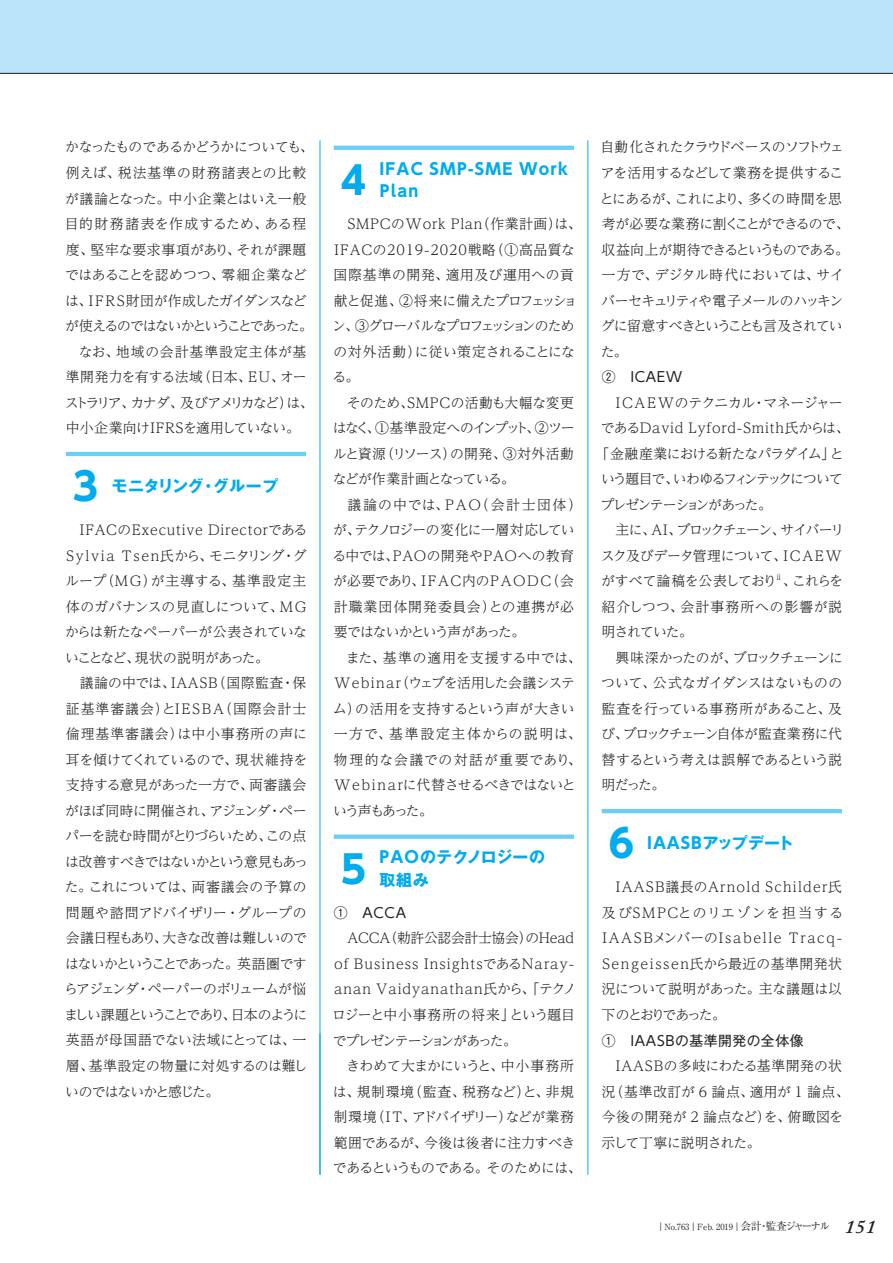
<style>
.page{position:relative;width:893px;height:1263px;background:#fff}
.page>*{position:absolute;margin:0;border:0;box-sizing:border-box;transform-origin:0 0}
.t1{font:700 38.25px "UD Shin Go Pr 6 N";color:#00aced}
.t2{font:700 15.9px "Gothic MB101 Pro";color:#00aced}
.t3{font:700 15.9px "UD Shin Go Pr 6 N";letter-spacing:.075em;color:#00aced}
.t4{font:300 13.8px/25.5px "UD Reimin Pr 6 N";letter-spacing:-.02em;color:#231f20;text-align:justify}
.t5{font:300 13.8px/25.5px "UD Reimin Pr 6 N";letter-spacing:.035em;color:#231f20}
.t6{font:300 13.8px/25.5px "UD Reimin Pr 6 N";letter-spacing:-.045em;color:#231f20}
.t7{font:300 13.8px/25.5px "UD Reimin Pr 6 N";letter-spacing:.04em;color:#231f20}
.t8{font:300 13.8px/25.5px "UD Reimin Pr 6 N";letter-spacing:.02em;color:#231f20}
.t9{font:300 13.8px "UD Reimin Pr 6 N";color:#231f20}
.t10{font:300 13.8px "UD Reimin Pr 6 N";letter-spacing:-.115em;color:#231f20}
.t11{font:300 13.8px "UD Reimin Pr 6 N";letter-spacing:.07em;color:#231f20}
.t12{font:300 13.8px "UD Reimin Pr 6 N";letter-spacing:.05em;color:#231f20}
.t13{font:300 13.8px "UD Reimin Pr 6 N";letter-spacing:-.13em;color:#231f20}
.t14{font:300 13.8px "UD Reimin Pr 6 N";letter-spacing:-.085em;color:#231f20}
.t15{font:300 13.8px "UD Reimin Pr 6 N";letter-spacing:-.1em;color:#231f20}
.t16{font:300 13.8px "UD Reimin Pr 6 N";letter-spacing:-.11em;color:#231f20}
.t17{font:300 13.8px "UD Reimin Pr 6 N";letter-spacing:-.05em;color:#231f20}
.t18{font:300 13.8px "UD Reimin Pr 6 N";letter-spacing:-.04em;color:#231f20}
.t19{font:300 13.8px "UD Reimin Pr 6 N";letter-spacing:.015em;color:#231f20}
.t20{font:13.8px "Gothic MB101 Pro";letter-spacing:.035em;color:#231f20}
.t21{font:13.8px "UD Shin Go Pr 6 N";letter-spacing:.05em;color:#231f20}
.t22{font:8.55px "Ryumin Pr 6 N";color:#231f20}
.t23{font:300 8.1px "UD Reimin Pr 6 N";color:#231f20}
.s1{font-family:"UD Shin Go Pr 6 N"}
.s2{font-family:"Gothic MB101 Pro"}
.s3{font-size:10.65px}
.s4{font-family:"Adobe Caslon Pro";font-weight:600;font-style:italic;font-size:19.2px}
</style>
<div class="page">
<div style="left:0;top:0;width:893px;height:73px;background:#b9e4f9"></div>
<hr style="left:0;top:73px;width:893px;height:1px;background:#231f20">
<hr style="left:66px;top:452px;width:240px;height:4px;background:#6bcef5">
<svg style="left:334px;top:146px;width:240px;height:4px"></svg>
<div style="left:334px;top:834px;width:240px;height:5px;background:#6bcef5"></div>
<hr style="left:602px;top:809px;width:240px;height:4px;background:#6bcef5">
<hr style="left:320px;top:140px;width:1px;height:1035px;background:#00aced">
<hr style="left:588px;top:140px;width:1px;height:1035px;background:#00aced">
<p class="t17" style="left:65px;top:136px;width:250px">かなったものであるかどうかについても、</p>
<p class="t11" style="left:66px;top:162px;width:242px">例えば、税法基準の財務諸表との比較</p>
<p class="t4" style="left:65px;top:185px;width:242px">が議論となった。中小企業とはいえ一般</p>
<p class="t5" style="left:65px;top:211px;width:243px">目的財務諸表を作成するため、ある程</p>
<p class="t19" style="left:66px;top:238px;width:242px">度、堅牢な要求事項があり、それが課題</p>
<p class="t9" style="left:65px;top:264px;width:243px">ではあることを認めつつ、零細企業など</p>
<p class="t14" style="left:65px;top:289px;width:243px">は、I F R S財団が作成したガイダンスなど</p>
<p class="t10" style="left:65px;top:315px;width:249px">が使えるのではないかということであった。</p>
<p class="t11" style="left:79px;top:340px;width:229px">なお、地域の会計基準設定主体が基</p>
<p class="t4" style="left:66px;top:364px;width:242px">準開発力を有する法域（日本、EU、オー</p>
<p class="t13" style="left:65px;top:391px;width:250px">ストラリア、カナダ、及びアメリカなど）は、</p>
<p class="t9" style="left:66px;top:417px;width:236px">中小企業向けIFRSを適用していない。</p>
<h1 class="t1" style="left:73px;top:455px;width:27px">3</h1>
<p class="t2" style="left:111px;top:473px;width:168px">モニタリング・グループ</p>
<p class="t4" style="left:65px;top:517px;width:244px;text-indent:15px">IFACのExecutive DirectorであるSylvia Tsen氏から、モニタリング・グループ（MG）が主導する、基準設定主体のガバナンスの見直しについて、MGからは新たなペーパーが公表されていないことなど、現状の説明があった。</p>
<p class="t4" style="left:64px;top:670px;width:246px;text-align:left;text-indent:16px">議論の中では、IAASB（国際監査・保証基準審議会）とIESBA（国際会計士倫理基準審議会）は中小事務所の声に耳を傾けてくれているので、現状維持を支持する意見があった一方で、両審議会がほぼ同時に開催され、アジェンダ・ペーパーを読む時間がとりづらいため、この点は改善すべきではないかという意見もあった。これについては、両審議会の予算の問題や諮問アドバイザリー・グループの会議日程もあり、大きな改善は難しいのではないかということであった。英語圏ですらアジェンダ・ペーパーのボリュームが悩ましい課題ということであり、日本のように英語が母国語でない法域にとっては、一層、基準設定の物量に対処するのは難しいのではないかと感じた。</p>
<p class="t3" style="left:379px;top:156px;width:190px">IFAC SMP-SME Work</p>
<h1 class="t1" style="left:341px;top:149px;width:27px">4</h1>
<p class="t3" style="left:380px;top:178px;width:40px">Plan</p>
<p class="t5" style="left:332px;top:211px;width:251px;text-indent:15px">SMPCのWork Plan（作業計画）は、<br>IFACの2019-2020戦略（①高品質な国際基準の開発、適用及び運用への貢献と促進、②将来に備えたプロフェッション、③グローバルなプロフェッションのための対外活動）に従い策定されることになる。</p>
<p class="t4" style="left:333px;top:389px;width:243px;text-indent:14px">そのため、SMPCの活動も大幅な変更はなく、①基準設定へのインプット、②ツールと資源（リソース）の開発、③対外活動などが作業計画となっている。</p>
<p class="t5" style="left:333px;top:491px;width:251px;text-indent:15px">議論の中では、PAO（会計士団体）が、テクノロジーの変化に一層対応している中では、PAOの開発やPAOへの教育が必要であり、IFAC内のPAODC（会計職業団体開発委員会）との連携が必要ではないかという声があった。</p>
<p class="t7" style="left:333px;top:644px;width:250px;text-indent:13px">また、基準の適用を支援する中では、<br>Webinar（ウェブを活用した会議システム）の活用を支持するという声が大きい一方で、基準設定主体からの説明は、物理的な会議での対話が重要であり、<br>Webinarに代替させるべきではないという声もあった。</p>
<p class="t2" style="left:379px;top:844px;width:167px"><span class="s1">PAO</span>のテクノロジーの</p>
<h1 class="t1" style="left:341px;top:838px;width:27px">5</h1>
<p class="t2" style="left:379px;top:866px;width:51px">取組み</p>
<p class="t21" style="left:334px;top:901px;width:74px"><span class="s2">①　</span>ACCA</p>
<p class="t4" style="left:332px;top:925px;width:246px;text-align:left;text-indent:15px">ACCA（勅許公認会計士協会）のHead of Business InsightsであるNaray&shy;anan Vaidyanathan氏から、「テクノロジーと中小事務所の将来」という題目でプレゼンテーションがあった。</p>
<p class="t4" style="left:333px;top:1052px;width:250px;text-align:center">きわめて大まかにいうと、中小事務所<br>は、規制環境（監査、税務など）と、非規制環境（I T、アドバイザリー）などが業務範囲であるが、今後は後者に注力すべきであるというものである。そのためには、</p>
<p class="t6" style="left:600px;top:134px;width:251px">自動化されたクラウドベースのソフトウェアを活用するなどして業務を提供することにあるが、これにより、多くの時間を思考が必要な業務に割くことができるので、収益向上が期待できるというものである。一方で、デジタル時代においては、サイバーセキュリティや電子メールのハッキングに留意すべきということも言及されていた。</p>
<p class="t21" style="left:602px;top:366px;width:82px"><span class="s2">②　</span>ICAEW</p>
<p class="t4" style="left:615px;top:389px;width:229px">ICAEWのテクニカル・マネージャー</p>
<p class="t12" style="left:601px;top:417px;width:250px">であるDavid Lyford-Smith氏からは、</p>
<p class="t18" style="left:596px;top:442px;width:249px">「金融産業における新たなパラダイム」と</p>
<p class="t15" style="left:601px;top:468px;width:243px">いう題目で、いわゆるフィンテックについて</p>
<p class="t10" style="left:601px;top:493px;width:173px">プレゼンテーションがあった。</p>
<p class="t16" style="left:615px;top:519px;width:230px">主に、AI、ブロックチェーン、サイバーリ</p>
<p class="t4" style="left:601px;top:542px;width:243px">スク及びデータ管理について、ICAEW</p>
<p class="t4" style="left:601px;top:568px;width:177px">がすべて論稿を公表しており</p>
<p class="t23" style="left:775px;top:570px;width:10px">ⅱ</p>
<p class="t4" style="left:601px;top:568px;width:243px;text-indent:181px">、これらを紹介しつつ、会計事務所への影響が説明されていた。</p>
<p class="t4" style="left:601px;top:644px;width:243px;text-indent:14px">興味深かったのが、ブロックチェーンについて、公式なガイダンスはないものの監査を行っている事務所があること、及び、ブロックチェーン自体が監査業務に代替するという考えは誤解であるという説明だった。</p>
<h1 class="t1" style="left:609px;top:812px;width:27px">6</h1>
<p class="t2" style="left:647px;top:830px;width:148px"><span class="s1">IAASB</span>アップデート</p>
<p class="t4" style="left:602px;top:874px;width:243px;text-indent:14px">IAASB議長のArnold Schilder氏及びSMPCとのリエゾンを担当するIAASBメンバーのIsabelle Tracq-Sengeissen氏から最近の基準開発状況について説明があった。主な議題は以下のとおりであった。</p>
<p class="t20" style="left:602px;top:1029px;width:204px">①　<span class="s1">IAASB</span>の基準開発の全体像</p>
<p class="t8" style="left:602px;top:1052px;width:249px;text-indent:14px">IAASBの多岐にわたる基準開発の状況（基準改訂が 6 論点、適用が 1 論点、今後の開発が 2 論点など）を、俯瞰図を示して丁寧に説明された。</p>
<p class="t22" style="left:656px;top:1220px;width:221px">｜No.763｜Feb. 2019｜<span class="s3">会計・監査ジャーナル</span> <span class="s4">151</span></p>
</div>
